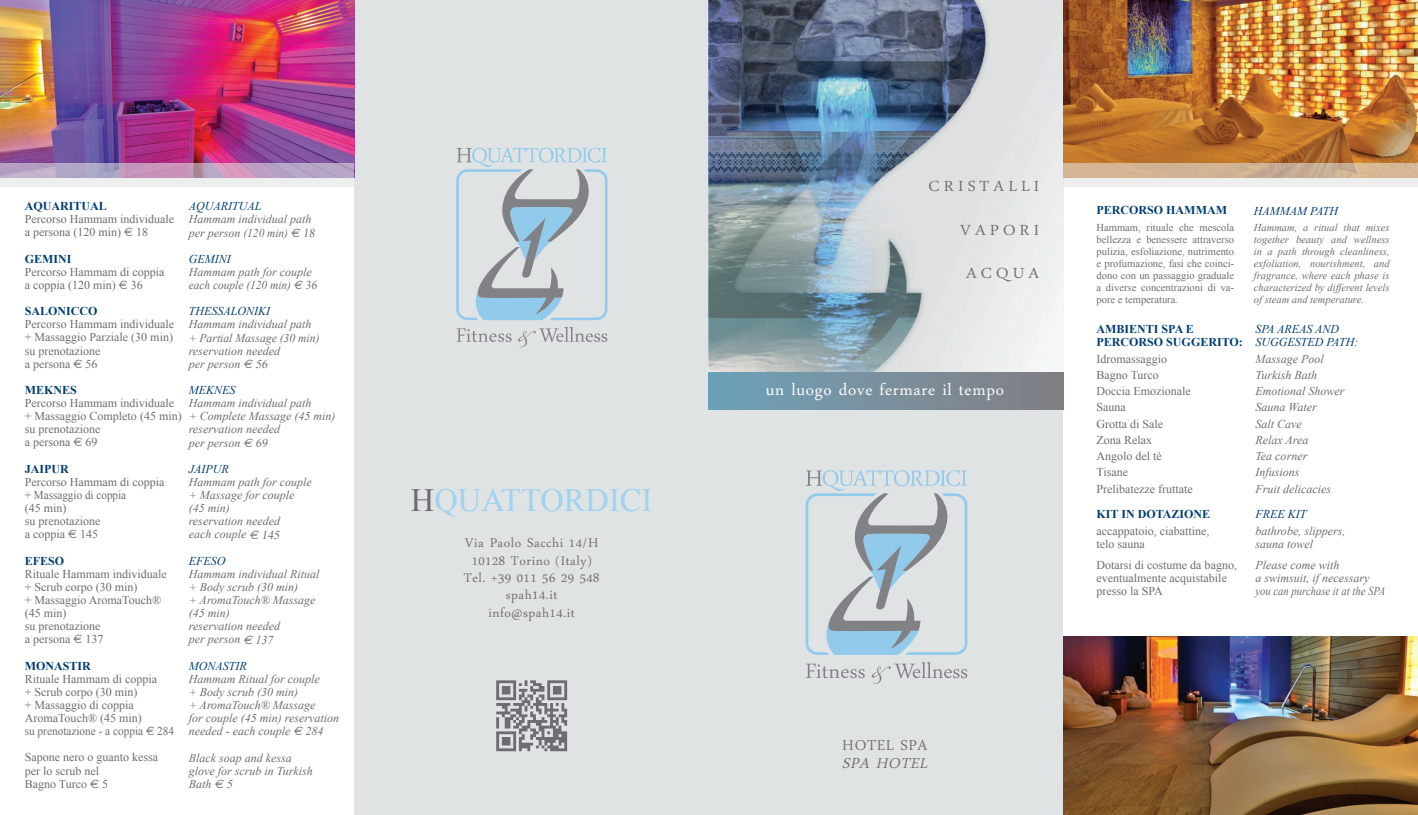
<style>
.page{position:relative;width:1418px;height:815px;background:#fff}
.page>*{position:absolute;margin:0;border:0;box-sizing:border-box;transform-origin:0 0}
.t1{font:32.5px "Times New Roman";color:#9ed3f1}
.t2{font:23.5px "Daun Penh";letter-spacing:.03em;color:#fff}
.t3{font:21.5px/43.5px "Daun Penh";letter-spacing:.18em;color:#6c6d70;text-align:justify;scale:1.06 1}
.t4{font:21px "Daun Penh";letter-spacing:.03em;color:#6c6d70}
.t5{font:italic 21px "Daun Penh";color:#6c6d70}
.t6{font:18.62px/17.4px "Daun Penh";letter-spacing:.03em;color:#6c6d70;text-align:center}
.t7{font:12px/13.1px "Times New Roman";color:#6c6d70}
.t8{font:italic 12px/13.1px "Times New Roman";color:#6c6d70}
.t9{font:italic 12px/13.1px "Times New Roman";color:#003d71}
.t10{font:700 12px "Times New Roman";color:#003d71}
.t11{font:italic 12px "Times New Roman";color:#6c6d70;scale:.89 1}
.t12{font:10.5px/11.9px "Times New Roman";color:#6c6d70;text-align:justify}
.t13{font:italic 10.5px/11.9px "Times New Roman";color:#6c6d70;text-align:justify}
.s1{font-family:"Euro Sans";font-size:12.12px}
.s2{font-style:inherit}
.s3{color:#6c6d70}
.s4{font-weight:700;font-style:normal}
</style>
<div class="page">
<div style="left:354px;top:0;width:709px;height:815px;background:#e0e3e3"></div>
<svg style="left:456px;top:148px;width:151px;height:172px"></svg>
<svg style="left:456px;top:328px;width:55px;height:14px"></svg>
<svg style="left:518px;top:327px;width:89px;height:20px"></svg>
<svg style="left:805px;top:470px;width:162px;height:185px"></svg>
<svg style="left:806px;top:664px;width:58px;height:14px"></svg>
<svg style="left:871px;top:662px;width:96px;height:22px"></svg>
<svg style="left:496px;top:680px;width:71px;height:71px"></svg>
<img style="left:709px;top:0;width:354px;height:372px">
<div style="left:709px;top:372px;width:354px;height:38px;background:linear-gradient(to right,#6ea1b9,#847e82)"></div>
<img style="left:0;top:0;width:354px;height:163px">
<img style="left:1063px;top:637px;width:354px;height:178px">
<img style="left:1063px;top:0;width:354px;height:163px">
<svg style="left:0;top:163px;width:354px;height:24px;background:#cdbdd1"></svg>
<svg style="left:1063px;top:163px;width:354px;height:24px;background:#dac8b5"></svg>
<p class="t10" style="left:25px;top:198px;width:84px">AQUARITUAL</p>
<p class="t7" style="left:25px;top:213px;width:151px">Percorso Hammam individuale a persona (120 min) <span class="s1">E</span> 18</p>
<p class="t10" style="left:25px;top:250px;width:48px">GEMINI</p>
<p class="t7" style="left:25px;top:265px;width:141px">Percorso Hammam di coppia a coppia (120 min) <span class="s1">E</span> 36</p>
<p class="t10" style="left:25px;top:303px;width:74px">SALONICCO</p>
<p class="t7" style="left:25px;top:318px;width:151px">Percorso Hammam individuale + Massaggio Parziale (30 min) su prenotazione<br>a persona <span class="s1">E</span> 56</p>
<p class="t10" style="left:25px;top:382px;width:54px">MEKNES</p>
<p class="t7" style="left:25px;top:396px;width:158px">Percorso Hammam individuale + Massaggio Completo (45 min) su prenotazione<br>a persona <span class="s1">E</span> 69</p>
<p class="t10" style="left:25px;top:460px;width:46px">JAIPUR</p>
<p class="t7" style="left:25px;top:475px;width:141px">Percorso Hammam di coppia + Massaggio di coppia<br>(45 min)<br>su prenotazione<br>a coppia <span class="s1">E</span> 145</p>
<p class="t10" style="left:25px;top:552px;width:41px">EFESO</p>
<p class="t7" style="left:25px;top:567px;width:144px">Rituale Hammam individuale + Scrub corpo (30 min)<br>+ Massaggio AromaTouch® (45 min)<br>su prenotazione<br>a persona <span class="s1">E</span> 137</p>
<p class="t10" style="left:25px;top:657px;width:68px">MONASTIR</p>
<p class="t7" style="left:25px;top:672px;width:151px">Rituale Hammam di coppia<br>+ Scrub corpo (30 min)<br>+ Massaggio di coppia<br>AromaTouch® (45 min)<br>su prenotazione - a coppia <span class="s1">E</span> 284</p>
<p class="t7" style="left:25px;top:751px;width:135px">Sapone nero o guanto kessa per lo scrub nel<br>Bagno Turco <span class="s1">E</span> 5</p>
<p class="t9" style="left:189px;top:199px;width:74px">AQUARITUAL</p>
<p class="t8" style="left:189px;top:213px;width:130px">Hammam individual path per person (120 min) <span class="s1">E</span> <span class="s2">18</span></p>
<p class="t9" style="left:189px;top:252px;width:44px">GEMINI</p>
<p class="t8" style="left:189px;top:265px;width:132px">Hammam path for couple each couple (120 min) <span class="s1">E</span> <span class="s2">36</span></p>
<p class="t9" style="left:189px;top:304px;width:83px">THESSALONIKI</p>
<p class="t8" style="left:189px;top:318px;width:132px">Hammam individual path + Partial Massage (30 min) reservation needed<br>per person <span class="s1">E</span> <span class="s2">56</span></p>
<p class="t9" style="left:189px;top:383px;width:48px">MEKNES</p>
<p class="t8" style="left:189px;top:396px;width:148px">Hammam individual path<br>+ Complete Massage (45 min) reservation needed<br>per person <span class="s1">E</span> <span class="s2">69</span></p>
<p class="t9" style="left:189px;top:462px;width:41px">JAIPUR</p>
<p class="t8" style="left:189px;top:475px;width:125px">Hammam path for couple + Massage for couple (45 min)<br>reservation needed<br>each couple <span class="s1">E</span> <span class="s2">145</span></p>
<p class="t9" style="left:189px;top:554px;width:38px">EFESO</p>
<p class="t8" style="left:189px;top:567px;width:132px">Hammam individual Ritual + Body scrub (30 min)<br>+ AromaTouch® Massage (45 min)<br>reservation needed<br>per person <span class="s1">E</span> 137</p>
<p class="t9" style="left:189px;top:659px;width:60px">MONASTIR</p>
<p class="t8" style="left:189px;top:672px;width:152px">Hammam Ritual for couple<br>+ Body scrub (30 min)<br>+ AromaTouch® Massage<br>for couple (45 min) reservation needed - each couple <span class="s1">E</span> 284</p>
<p class="t8" style="left:189px;top:751px;width:126px">Black soap and kessa glove for scrub in Turkish<br>Bath <span class="s1">E</span> <span class="s2">5</span></p>
<h1 class="t1" style="left:411px;top:479px;width:243px"><span class="s3">H</span>QUATTORDICI</h1>
<h3 class="t6" style="left:464px;top:532px;width:137px">Via Paolo Sacchi 14/H<br>10128 Torino (Italy)<br>Tel. +39 011 56 29 548 spah14.it info@spah14.it</h3>
<h3 class="t3" style="left:960px;top:162px;width:76px;text-indent:-32px">CRISTALLI VAPORI ACQUA</h3>
<h2 class="t2" style="left:765px;top:373px;width:240px">un luogo dove fermare il tempo</h2>
<h3 class="t4" style="left:842px;top:731px;width:87px">HOTEL SPA</h3>
<h3 class="t5" style="left:842px;top:748px;width:93px">SPAHOTEL</h3>
<p class="t10" style="left:1096px;top:202px;width:132px">PERCORSO HAMMAM</p>
<p class="t12" style="left:1096px;top:222px;width:139px">Hammam, rituale che mescola bellezza e benessere attraverso pulizia, esfoliazione, nutrimento e profumazione, fasi che coinci&shy;dono con un passaggio graduale a diverse concentrazioni di va&shy;pore e temperatura.</p>
<p class="t9" style="left:1253px;top:204px;width:86px">HAMMAM PATH</p>
<p class="t13" style="left:1253px;top:222px;width:137px">Hammam, a ritual that mixes together beauty and wellness in a path through cleanliness, exfoliation, nourishment, and fragrance, where each phase is characterized by different levels of steam and temperature.</p>
<p class="t9" style="left:1096px;top:322px;width:263px;text-indent:159px">SPA AREAS AND<br><span class="s4">PERCORSO SUGGERITO:</span> SUGGESTED PATH:</p>
<p class="t7" style="left:1096px;top:352px;width:72px">Idromassaggio</p>
<p class="t8" style="left:1255px;top:352px;width:70px">Massage Pool</p>
<p class="t7" style="left:1096px;top:368px;width:64px">Bagno Turco</p>
<p class="t8" style="left:1255px;top:368px;width:63px">Turkish Bath</p>
<p class="t7" style="left:1096px;top:384px;width:96px">Doccia Emozionale</p>
<p class="t8" style="left:1255px;top:384px;width:91px">Emotional Shower</p>
<p class="t7" style="left:1096px;top:401px;width:31px">Sauna</p>
<p class="t8" style="left:1255px;top:401px;width:63px">Sauna Water</p>
<p class="t7" style="left:1096px;top:417px;width:68px">Grotta di Sale</p>
<p class="t8" style="left:1255px;top:417px;width:48px">Salt Cave</p>
<p class="t7" style="left:1096px;top:433px;width:57px">Zona Relax</p>
<p class="t8" style="left:1255px;top:433px;width:55px">Relax Area</p>
<p class="t7" style="left:1096px;top:449px;width:67px">Angolo del tè</p>
<p class="t8" style="left:1255px;top:449px;width:53px">Tea corner</p>
<p class="t7" style="left:1096px;top:466px;width:33px">Tisane</p>
<p class="t8" style="left:1255px;top:466px;width:46px">Infusions</p>
<p class="t7" style="left:1096px;top:482px;width:98px">Prelibatezze fruttate</p>
<p class="t8" style="left:1255px;top:482px;width:77px">Fruit delicacies</p>
<p class="t10" style="left:1096px;top:506px;width:115px">KIT IN DOTAZIONE</p>
<p class="t9" style="left:1255px;top:507px;width:53px">FREE KIT</p>
<p class="t7" style="left:1096px;top:524px;width:115px">accappatoio, ciabattine,</p>
<p class="t8" style="left:1255px;top:524px;width:91px">bathrobe, slippers,</p>
<p class="t7" style="left:1096px;top:538px;width:50px">telo sauna</p>
<p class="t8" style="left:1255px;top:537px;width:59px">sauna towel</p>
<p class="t7" style="left:1096px;top:558px;width:142px">Dotarsi di costume da bagno,</p>
<p class="t8" style="left:1255px;top:558px;width:86px">Please come with</p>
<p class="t7" style="left:1096px;top:571px;width:132px">eventualmente acquistabile</p>
<p class="t8" style="left:1255px;top:571px;width:116px">a swimsuit, if necessary</p>
<p class="t7" style="left:1096px;top:584px;width:68px">presso la SPA</p>
<p class="t11" style="left:1255px;top:583px;width:147px">you can purchase it at the SPA</p>
<p class="t10" style="left:1096px;top:320px;width:99px">AMBIENTI SPA E</p>
</div>
